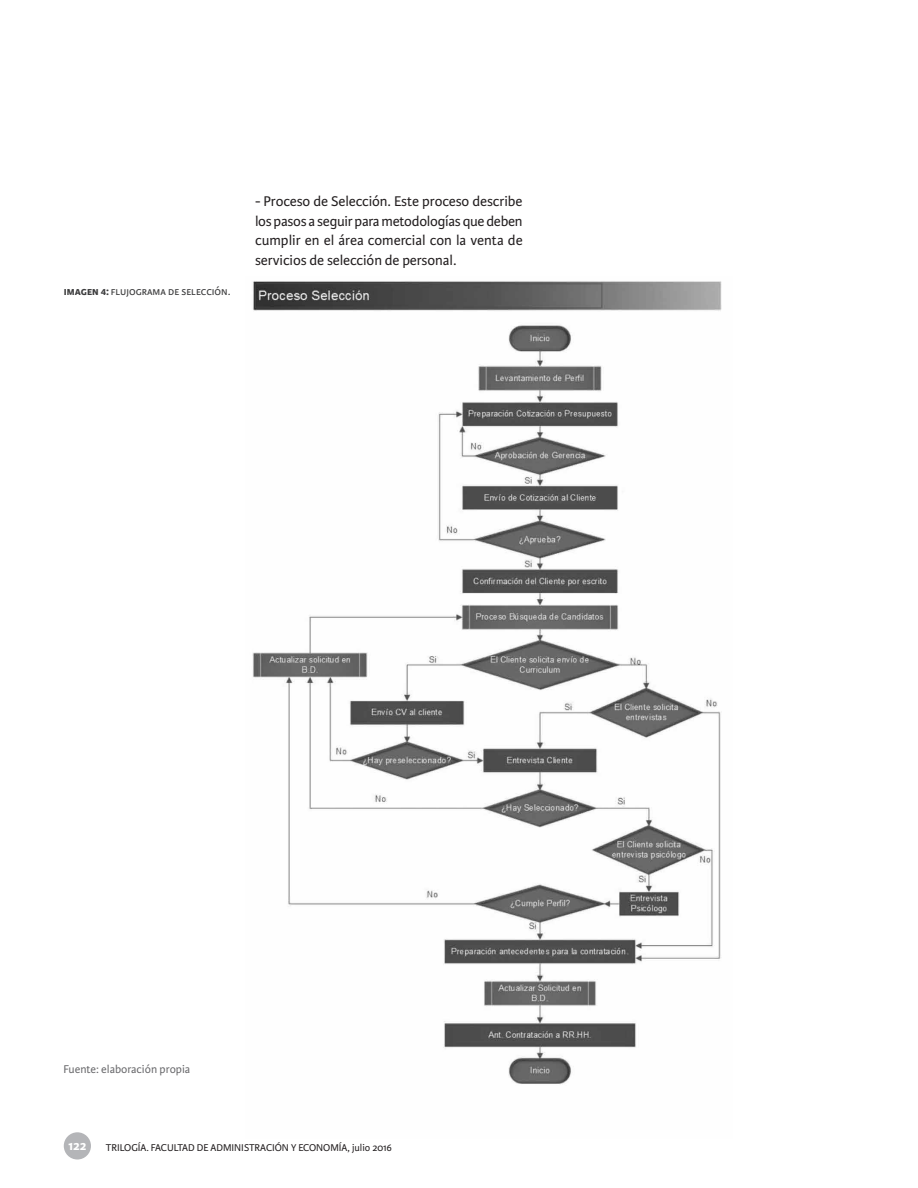
<style>
.page{position:relative;width:918px;height:1188px;background:#fff}
.page>*{position:absolute;margin:0;border:0;box-sizing:border-box;transform-origin:0 0}
.t1{font:15px/19.5px "Karmina Sans";letter-spacing:-.005em;color:#231f20;text-align:justify}
.t2{font:700 13.5px "Karmina Sans";color:#fff}
.t3{font:12px "Karmina Sans";color:#3e3e3f}
.t4{font:12px "Karmina Sans";color:#69696c}
.t5{font:10.5px "Karmina Sans";color:#231f20}
.s1{font-weight:700}
</style>
<div class="page">
<div style="left:64px;top:1132px;width:27px;height:28px;background:#b4b5b8;border-radius:50%"></div>
<img style="left:252px;top:281px;width:470px;height:803px">
<p class="t3" style="left:64px;top:284px;width:168px"><span class="s1">imagen 4:</span> flujograma de selección.</p>
<p class="t1" style="left:255px;top:192px;width:269px">- Proceso de Selección. Este proceso describe los pasos a seguir para metodologías que deben cumplir en el área comercial con la venta de servicios de selección de personal.</p>
<p class="t4" style="left:64px;top:1062px;width:128px">Fuente: elaboración propia</p>
<p class="t2" style="left:68px;top:1138px;width:20px">122</p>
<p class="t5" style="left:106px;top:1141px;width:288px">TRILOGÍA. FACULTAD DE ADMINISTRACIÓN Y ECONOMÍA, julio 2016</p>
</div>
